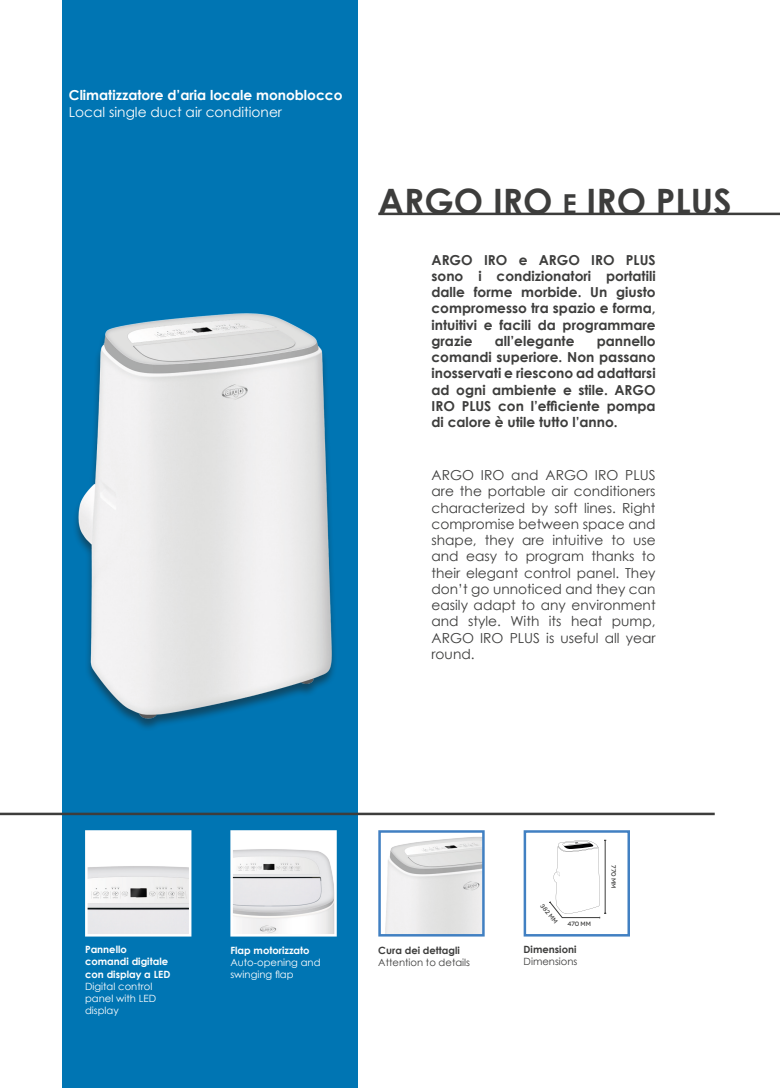
<style>
.page{position:relative;width:780px;height:1088px;background:#fff}
.page>*{position:absolute;margin:0;border:0;box-sizing:border-box;transform-origin:0 0}
.t1{font:700 35px "Century Gothic";color:#3d3d3c}
.t2{font:13.75px/16.2px "Century Gothic";color:#3d3d3c;text-align:justify}
.t3{font:700 13.75px/16.2px "Century Gothic";color:#3d3d3c;text-align:justify}
.t4{font:700 13.75px "Century Gothic";color:#fff}
.t5{font:13.75px "Century Gothic";color:#fff}
.t6{font:10px/12px "Century Gothic";color:#fff}
.t7{font:700 10px "Century Gothic";color:#fff}
.t8{font:10px "Century Gothic";color:#3d3d3c}
.t9{font:700 10px "Century Gothic";color:#3d3d3c}
.t10{font:500 6.25px "Novecentowide";letter-spacing:-.015em;color:#3d3d3c}
.s1{font-size:27.5px}
</style>
<div class="page">
<div style="left:63px;top:0;width:295px;height:1088px;background:#0075b3"></div>
<div style="left:86px;top:831px;width:104px;height:104px;background:#fff"></div>
<img style="left:88px;top:866px;width:100px;height:67px">
<div style="left:85px;top:830px;width:106px;height:106px;border:2px solid #fff"></div>
<div style="left:232px;top:831px;width:103px;height:104px;background:#fff"></div>
<img style="left:233px;top:849px;width:101px;height:84px">
<div style="left:230px;top:830px;width:107px;height:106px;border:2px solid #fff"></div>
<img style="left:385px;top:837px;width:96px;height:96px">
<div style="left:378px;top:830px;width:106px;height:106px;border:2px solid #4180c2"></div>
<div style="left:523px;top:830px;width:107px;height:106px;border:2px solid #4180c2"></div>
<img style="left:75px;top:313px;width:260px;height:416px">
<hr style="left:0;top:813px;width:714px;height:2px;background:#3d3d3c">
<hr style="left:378px;top:213px;width:402px;height:2px;background:#3d3d3c">
<svg style="left:549px;top:840px;width:57px;height:78px"></svg>
<p class="t4" style="left:69px;top:85px;width:275px">Climatizzatore d’aria locale monoblocco</p>
<p class="t5" style="left:69px;top:102px;width:215px">Local single duct air conditioner</p>
<p class="t1" style="left:378px;top:174px;width:355px">ARGO IRO <span class="s1">E</span> IRO PLUS</p>
<p class="t3" style="left:431px;top:251px;width:226px">ARGO IRO e ARGO IRO PLUS sono i condizionatori portatili dalle forme morbide. Un giusto compromesso tra spazio e forma, intuitivi e facili da programmare grazie</p>
<p class="t3" style="left:431px;top:332px;width:226px;text-indent:165px">pannello comandi superiore. Non passano inosservati e riescono ad adattarsi ad ogni ambiente e stile. ARGO IRO PLUS con l’efficiente pompa di calore è utile tutto l’anno.</p>
<p class="t3" style="left:494px;top:332px;width:81px">all’elegante</p>
<p class="t2" style="left:431px;top:467px;width:226px">ARGO IRO and ARGO IRO PLUS are the portable air conditioners characterized by soft lines. Right compromise between space and shape, they are intuitive to use and easy to program thanks to their elegant control panel. They don’t go unnoticed and they can easily adapt to any environment and style. With its heat pump, ARGO IRO PLUS is useful all year round.</p>
<p class="t7" style="left:85px;top:941px;width:43px">Pannello</p>
<p class="t7" style="left:85px;top:953px;width:84px">comandi digitale</p>
<p class="t7" style="left:85px;top:966px;width:87px">con display a LED</p>
<p class="t6" style="left:85px;top:980px;width:69px">Digital control</p>
<p class="t6" style="left:85px;top:992px;width:73px">panel with LED</p>
<p class="t6" style="left:85px;top:1004px;width:35px">display</p>
<p class="t7" style="left:230px;top:942px;width:81px">Flap motorizzato</p>
<p class="t6" style="left:230px;top:956px;width:92px">Auto-opening and swinging flap</p>
<p class="t9" style="left:378px;top:942px;width:83px">Cura dei dettagli</p>
<p class="t8" style="left:378px;top:955px;width:93px">Attention to details</p>
<p class="t10" style="left:544px;top:902px;width:24px;rotate:49deg">382 mm</p>
<p class="t10" style="left:567px;top:920px;width:25px">470 mm</p>
<p class="t9" style="left:523px;top:941px;width:54px">Dimensioni</p>
<p class="t8" style="left:523px;top:954px;width:55px">Dimensions</p>
<p class="t10" style="left:617px;top:865px;width:25px;rotate:90deg">770 mm</p>
</div>
